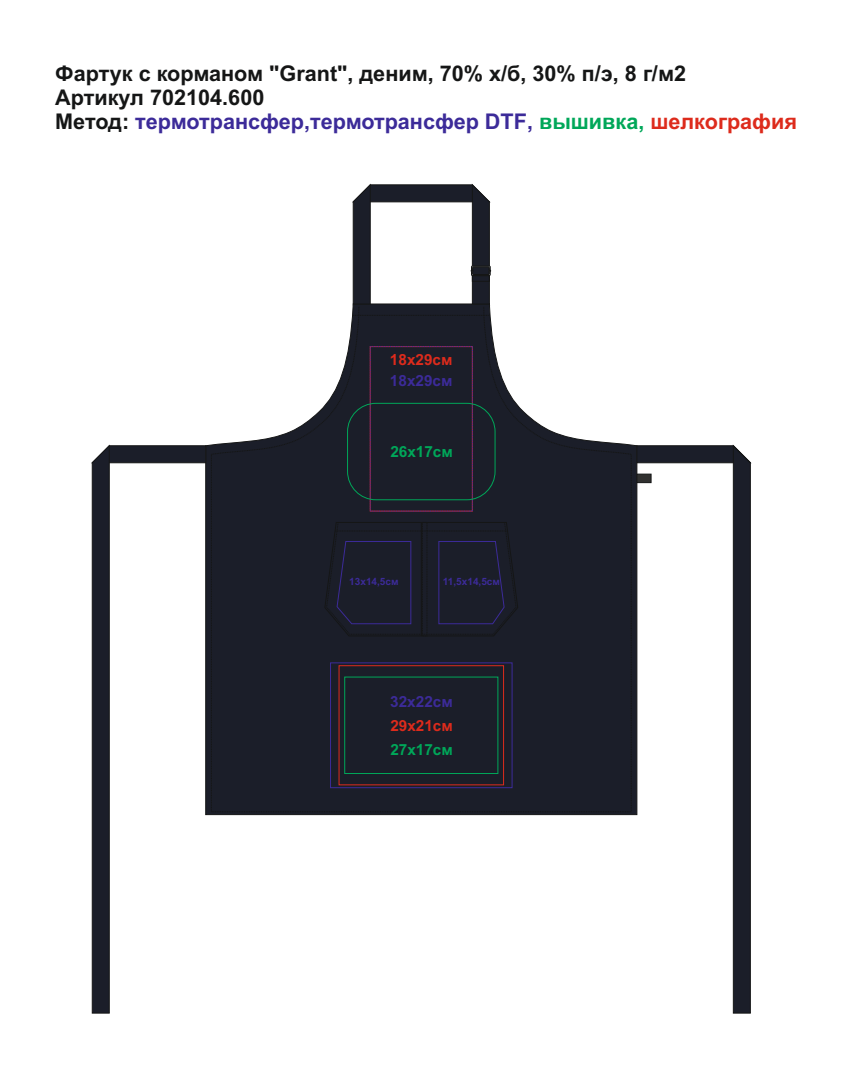
<style>
.page{position:relative;width:851px;height:1078px;background:#fff}
.page>*{position:absolute;margin:0;border:0;box-sizing:border-box;transform-origin:0 0}
.t1{font:700 21.62px/24.2px "Arial";color:#151616}
.t2{font:700 15.32px "Arial";color:#3c2b99}
.t3{font:700 15.32px "Arial";color:#dd2b1c}
.t4{font:700 15.32px "Arial";color:#00a759}
.t5{font:700 10.02px "Arial";color:#3c2b99}
.s1{color:#3c2b99}
.s2{color:#00a759}
.s3{color:#dd2b1c}
</style>
<div class="page">
<svg style="left:206px;top:304px;width:430px;height:510px;fill:#1b1e29"></svg>
<svg style="left:211px;top:306px;width:420px;height:505px"></svg>
<svg style="left:353px;top:315px;width:136px;height:1px"></svg>
<svg style="left:636px;top:445px;width:114px;height:567px"></svg>
<svg style="left:92px;top:445px;width:114px;height:567px"></svg>
<svg style="left:353px;top:184px;width:137px;height:120px"></svg>
<div style="left:347px;top:403px;width:148px;height:96px;border:1px solid #00a759;border-radius:28px"></div>
<svg style="left:325px;top:522px;width:193px;height:114px"></svg>
<div style="left:344px;top:676px;width:154px;height:97px;border:1px solid #00a759"></div>
<div style="left:330px;top:662px;width:182px;height:125px;border:1px solid #3c2b99"></div>
<p class="t1" style="left:55px;top:63px;width:743px">Фартук с корманом "Grant", деним, 70% х/б, 30% п/э, 8 г/м2<br>Артикул 702104.600<br>Метод: <span class="s1">термотрансфер,термотрансфер DTF,</span> <span class="s2">вышивка,</span> <span class="s3">шелкография</span></p>
<p class="t3" style="left:390px;top:354px;width:64px">18х29см</p>
<p class="t2" style="left:390px;top:374px;width:64px">18х29см</p>
<p class="t4" style="left:390px;top:445px;width:64px">26х17см</p>
<p class="t5" style="left:349px;top:578px;width:51px">13х14,5см</p>
<p class="t5" style="left:443px;top:578px;width:58px">11,5х14,5см</p>
<p class="t2" style="left:390px;top:695px;width:64px">32х22см</p>
<p class="t4" style="left:390px;top:743px;width:64px">27х17см</p>
<p class="t3" style="left:390px;top:720px;width:64px">29х21см</p>
</div>
